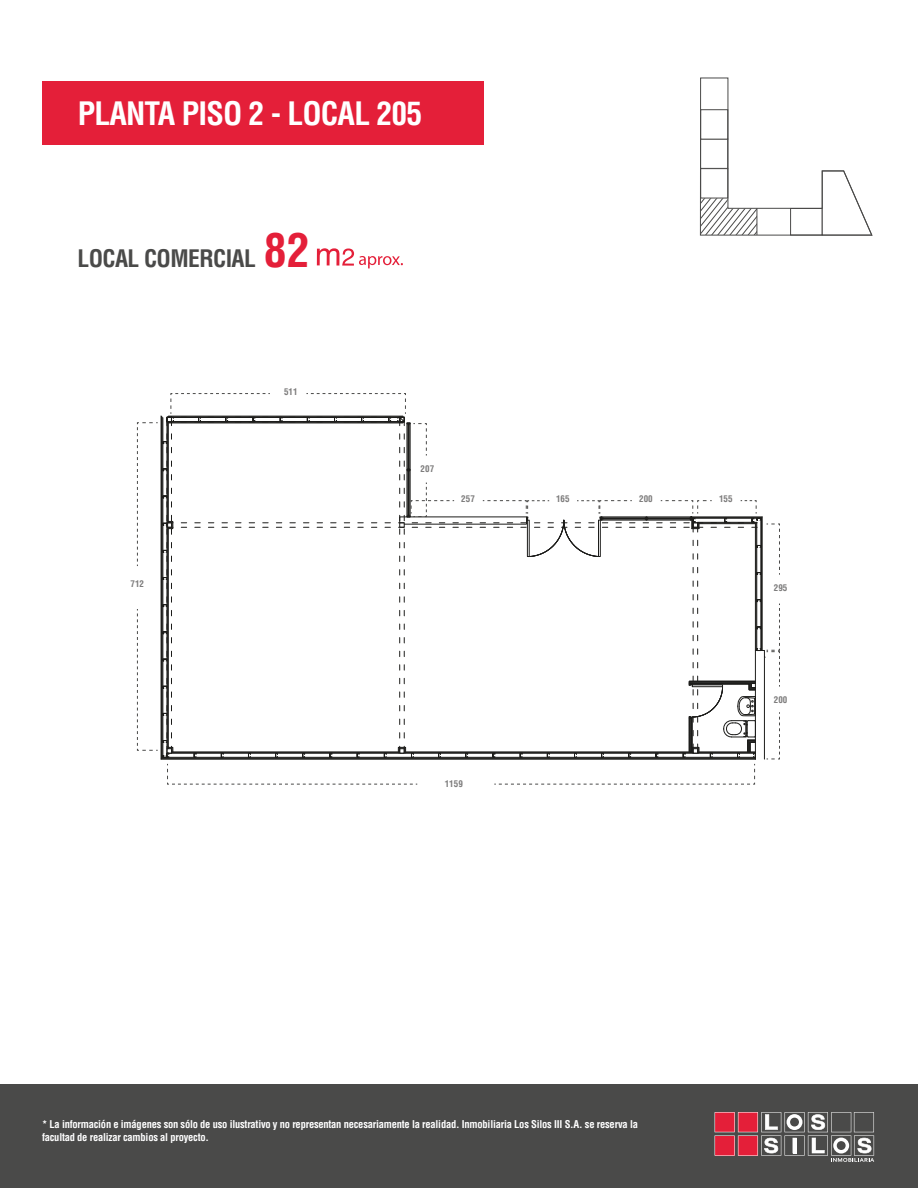
<style>
.page{position:relative;width:918px;height:1188px;background:#fff}
.page>*{position:absolute;margin:0;border:0;box-sizing:border-box;transform-origin:0 0}
.t1{font:700 condensed 31.5px "Helvetica LT Std";letter-spacing:-.025em;color:#fff}
.t2{font:700 condensed 23.55px "Helvetica LT Std";letter-spacing:-.025em;color:#4a4a49}
.t3{font:700 condensed 10.5px/12.6px "Helvetica LT Std";letter-spacing:-.02em;color:#fff}
.t4{font:700 condensed 9px "Helvetica LT Std";letter-spacing:.01em;color:#7c7b7b}
.s1{font-size:45.75px;color:#e41f39}
</style>
<div class="page">
<svg style="left:399px;top:733px;width:6px;height:5px"></svg>
<svg style="left:399px;top:719px;width:6px;height:6px"></svg>
<svg style="left:399px;top:705px;width:6px;height:6px"></svg>
<svg style="left:399px;top:692px;width:6px;height:5px"></svg>
<svg style="left:399px;top:678px;width:6px;height:6px"></svg>
<svg style="left:399px;top:665px;width:6px;height:5px"></svg>
<svg style="left:399px;top:651px;width:6px;height:6px"></svg>
<svg style="left:399px;top:638px;width:6px;height:5px"></svg>
<svg style="left:399px;top:624px;width:6px;height:5px"></svg>
<svg style="left:399px;top:610px;width:6px;height:6px"></svg>
<svg style="left:399px;top:597px;width:6px;height:5px"></svg>
<svg style="left:399px;top:583px;width:6px;height:6px"></svg>
<hr style="left:161px;top:416px;width:1px;height:343px;background:#1d1d1b">
<hr style="left:162px;top:417px;width:1px;height:341px;background:#1d1d1b">
<hr style="left:405px;top:752px;width:287px;height:1px;background:#1d1d1b">
<hr style="left:405px;top:753px;width:287px;height:1px;background:#1d1d1b">
<hr style="left:168px;top:422px;width:235px;height:1px;background:#1d1d1b">
<hr style="left:168px;top:416px;width:235px;height:1px;background:#1d1d1b">
<hr style="left:168px;top:423px;width:235px;height:1px;background:#1d1d1b">
<hr style="left:171px;top:421px;width:229px;height:1px;background:#1d1d1b">
<hr style="left:171px;top:417px;width:229px;height:1px;background:#1d1d1b">
<hr style="left:761px;top:518px;width:1px;height:132px;background:#1d1d1b">
<hr style="left:762px;top:517px;width:1px;height:133px;background:#1d1d1b">
<hr style="left:757px;top:522px;width:1px;height:128px;background:#1d1d1b">
<hr style="left:756px;top:523px;width:1px;height:127px;background:#1d1d1b">
<hr style="left:755px;top:524px;width:1px;height:126px;background:#1d1d1b">
<hr style="left:692px;top:517px;width:70px;height:1px;background:#1d1d1b">
<hr style="left:693px;top:518px;width:68px;height:1px;background:#1d1d1b">
<hr style="left:698px;top:522px;width:59px;height:1px;background:#1d1d1b">
<hr style="left:699px;top:523px;width:56px;height:1px;background:#1d1d1b">
<div style="left:398px;top:747px;width:8px;height:5px;border:1px solid #1d1d1b"></div>
<svg style="left:276px;top:418px;width:6px;height:5px"></svg>
<svg style="left:276px;top:523px;width:6px;height:5px"></svg>
<svg style="left:290px;top:523px;width:5px;height:5px"></svg>
<svg style="left:725px;top:518px;width:5px;height:10px"></svg>
<svg style="left:399px;top:746px;width:6px;height:7px"></svg>
<hr style="left:161px;top:759px;width:594px;height:1px;background:#1d1d1b">
<hr style="left:162px;top:758px;width:593px;height:1px;background:#1d1d1b">
<hr style="left:163px;top:757px;width:592px;height:1px;background:#1d1d1b">
<hr style="left:171px;top:752px;width:228px;height:1px;background:#1d1d1b">
<hr style="left:171px;top:753px;width:228px;height:1px;background:#1d1d1b">
<svg style="left:137px;top:393px;width:133px;height:364px"></svg>
<svg style="left:167px;top:764px;width:250px;height:21px"></svg>
<svg style="left:767px;top:524px;width:13px;height:51px"></svg>
<svg style="left:493px;top:595px;width:287px;height:190px"></svg>
<svg style="left:738px;top:500px;width:23px;height:28px"></svg>
<svg style="left:303px;top:393px;width:413px;height:182px"></svg>
<svg style="left:317px;top:248px;width:86px;height:20px"></svg>
<div style="left:0;top:1085px;width:918px;height:103px;background:#4a4a49"></div>
<svg style="left:715px;top:1112px;width:159px;height:50px"></svg>
<div style="left:42px;top:81px;width:441px;height:63px;background:#e41f39"></div>
<svg style="left:700px;top:78px;width:172px;height:157px"></svg>
<h1 class="t1" style="left:78px;top:94px;width:346px">PLANTA PISO 2 - LOCAL 205</h1>
<h2 class="t2" style="left:78px;top:243px;width:233px">LOCAL COMERCIAL <span class="s1">82</span></h2>
<p class="t4" style="left:130px;top:578px;width:15px">712</p>
<p class="t4" style="left:284px;top:387px;width:15px">511</p>
<p class="t4" style="left:421px;top:464px;width:15px">207</p>
<p class="t4" style="left:461px;top:493px;width:15px">257</p>
<p class="t4" style="left:639px;top:493px;width:15px">200</p>
<p class="t4" style="left:556px;top:493px;width:15px">165</p>
<p class="t4" style="left:719px;top:493px;width:15px">155</p>
<p class="t4" style="left:774px;top:583px;width:15px">295</p>
<p class="t4" style="left:445px;top:778px;width:20px">1159</p>
<p class="t4" style="left:774px;top:694px;width:15px">200</p>
<p class="t3" style="left:42px;top:1118px;width:597px">* La información e imágenes son sólo de uso ilustrativo y no representan necesariamente la realidad. Inmobiliaria Los Silos III S.A. se reserva la facultad de realizar cambios al proyecto.</p>
</div>
